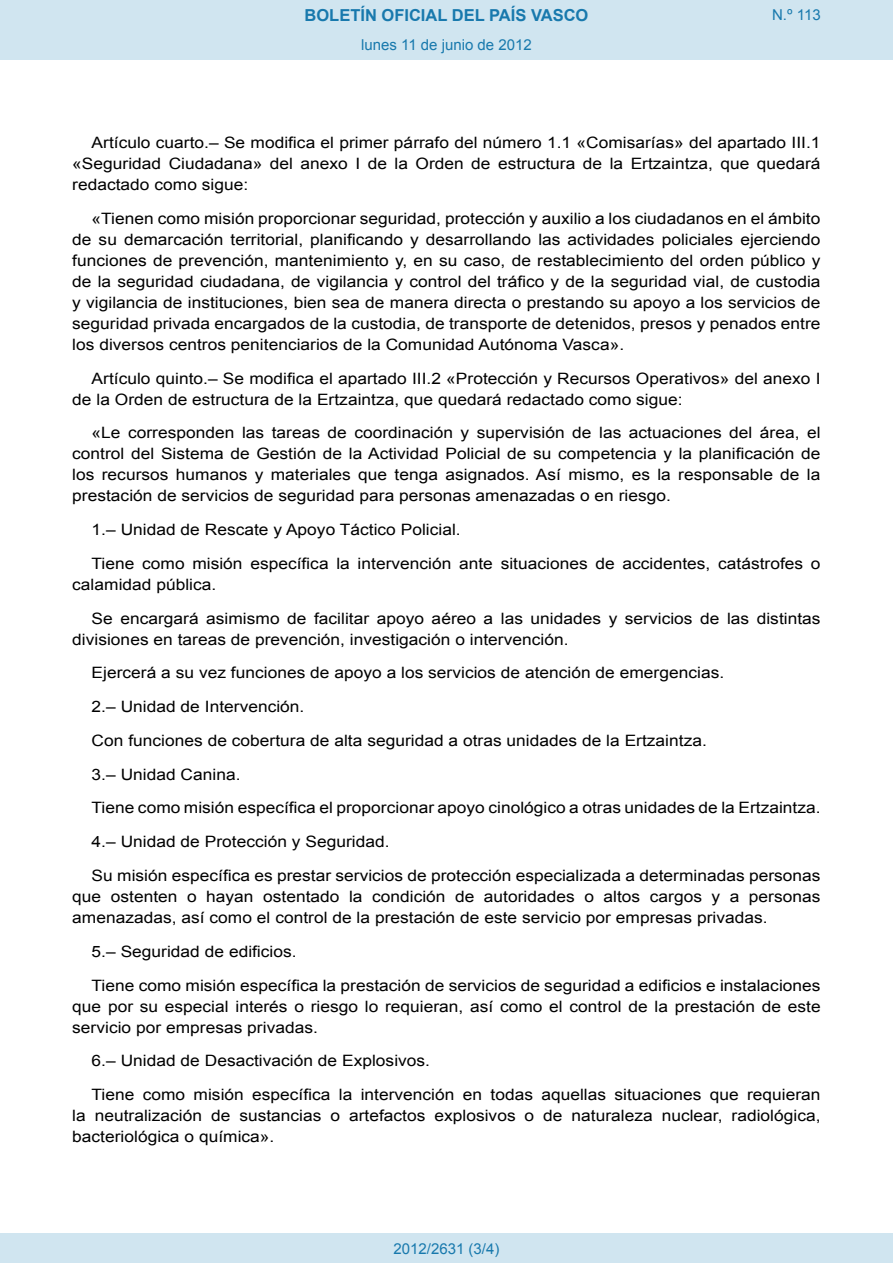
<style>
.page{position:relative;width:893px;height:1263px;background:#fff}
.page>*{position:absolute;margin:0;border:0;box-sizing:border-box;transform-origin:0 0}
.t1{font:700 16.5px "Arial";color:#1879ad}
.BOPVDetalle{font:15.6px/21px "Arial";color:#000;text-align:justify;scale:1.11 1}
.Paginacion_Centro{font:15px "Arial";color:#1879ad}
</style>
<div class="page">
<div style="left:0;top:0;width:893px;height:60px;background:#d0e5f0"></div>
<div style="left:0;top:1233px;width:893px;height:30px;background:#d0e5f0"></div>
<p class="t1" style="left:305px;top:4px;width:285px">BOLETÍN OFICIAL DEL PAÍS VASCO</p>
<p class="Paginacion_Centro" style="left:361px;top:35px;width:172px">lunes 11 de junio de 2012</p>
<p class="Paginacion_Centro" style="left:772px;top:5px;width:50px">N.º 113</p>
<p class="BOPVDetalle" style="left:72px;top:132px;width:676px;text-indent:19px">Artículo cuarto.– Se modifica el primer párrafo del número 1.1 «Comisarías» del apartado III.1 «Seguridad Ciudadana» del anexo I de la Orden de estructura de la Ertzaintza, que quedará redactado como sigue:</p>
<p class="BOPVDetalle" style="left:72px;top:208px;width:676px;text-indent:19px">«Tienen como misión proporcionar seguridad, protección y auxilio a los ciudadanos en el ámbito de su demarcación territorial, planificando y desarrollando las actividades policiales ejerciendo funciones de prevención, mantenimiento y, en su caso, de restablecimiento del orden público y de la seguridad ciudadana, de vigilancia y control del tráfico y de la seguridad vial, de custodia y vigilancia de instituciones, bien sea de manera directa o prestando su apoyo a los servicios de seguridad privada encargados de la custodia, de transporte de detenidos, presos y penados entre los diversos centros penitenciarios de la Comunidad Autónoma Vasca».</p>
<p class="BOPVDetalle" style="left:72px;top:368px;width:676px;text-indent:19px">Artículo quinto.– Se modifica el apartado III.2 «Protección y Recursos Operativos» del anexo I de la Orden de estructura de la Ertzaintza, que quedará redactado como sigue:</p>
<p class="BOPVDetalle" style="left:72px;top:423px;width:676px;text-indent:19px">«Le corresponden las tareas de coordinación y supervisión de las actuaciones del área, el control del Sistema de Gestión de la Actividad Policial de su competencia y la planificación de los recursos humanos y materiales que tenga asignados. Así mismo, es la responsable de la prestación de servicios de seguridad para personas amenazadas o en riesgo.</p>
<p class="BOPVDetalle" style="left:92px;top:519px;width:334px">1.– Unidad de Rescate y Apoyo Táctico Policial.</p>
<p class="BOPVDetalle" style="left:72px;top:553px;width:676px;text-indent:19px">Tiene como misión específica la intervención ante situaciones de accidentes, catástrofes o calamidad pública.</p>
<p class="BOPVDetalle" style="left:72px;top:608px;width:676px;text-indent:19px">Se encargará asimismo de facilitar apoyo aéreo a las unidades y servicios de las distintas divisiones en tareas de prevención, investigación o intervención.</p>
<p class="BOPVDetalle" style="left:92px;top:663px;width:571px">Ejercerá a su vez funciones de apoyo a los servicios de atención de emergencias.</p>
<p class="BOPVDetalle" style="left:92px;top:696px;width:193px">2.– Unidad de Intervención.</p>
<p class="BOPVDetalle" style="left:92px;top:730px;width:556px">Con funciones de cobertura de alta seguridad a otras unidades de la Ertzaintza.</p>
<p class="BOPVDetalle" style="left:92px;top:764px;width:136px">3.– Unidad Canina.</p>
<p class="BOPVDetalle" style="left:92px;top:798px;width:658px">Tiene como misión específica el proporcionar apoyo cinológico a otras unidades de la Ertzaintza.</p>
<p class="BOPVDetalle" style="left:92px;top:831px;width:270px">4.– Unidad de Protección y Seguridad.</p>
<p class="BOPVDetalle" style="left:72px;top:865px;width:676px;text-indent:19px">Su misión específica es prestar servicios de protección especializada a determinadas personas que ostenten o hayan ostentado la condición de autoridades o altos cargos y a personas amenazadas, así como el control de la prestación de este servicio por empresas privadas.</p>
<p class="BOPVDetalle" style="left:92px;top:941px;width:186px">5.– Seguridad de edificios.</p>
<p class="BOPVDetalle" style="left:72px;top:975px;width:676px;text-indent:19px">Tiene como misión específica la prestación de servicios de seguridad a edificios e instalaciones que por su especial interés o riesgo lo requieran, así como el control de la prestación de este servicio por empresas privadas.</p>
<p class="BOPVDetalle" style="left:92px;top:1050px;width:306px">6.– Unidad de Desactivación de Explosivos.</p>
<p class="BOPVDetalle" style="left:72px;top:1084px;width:676px;text-indent:19px">Tiene como misión específica la intervención en todas aquellas situaciones que requieran la neutralización de sustancias o artefactos explosivos o de naturaleza nuclear, radiológica, bacteriológica o química».</p>
<p class="Paginacion_Centro" style="left:393px;top:1238px;width:107px">2012/2631 (3/4)</p>
</div>
